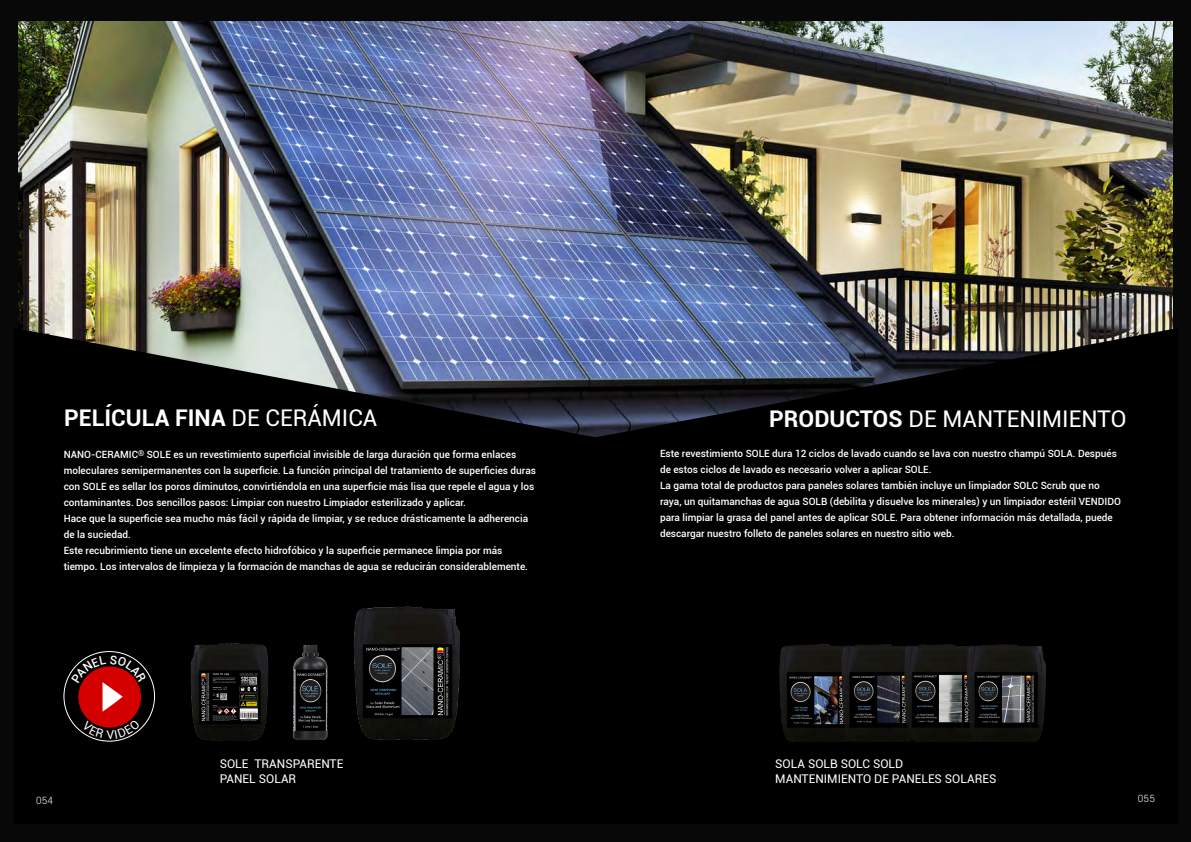
<style>
.page{position:relative;width:1191px;height:842px;background:#000}
.page>*{position:absolute;margin:0;border:0;box-sizing:border-box;transform-origin:0 0}
.t1{font:23px "Roboto";color:#fff}
.t2{font:700 23px "Roboto";color:#fff}
.t3{font:12px/14.4px "Roboto";color:#fff}
.t4{font:500 10px/16px "Roboto";color:#fff}
.t5{font:300 10px "Roboto";letter-spacing:.03em;color:#fff}
.s1{font-weight:400}
.s2{font-weight:700}
</style>
<div class="page">
<img style="left:18px;top:21px;width:1155px;height:130px">
<img style="left:18px;top:151px;width:1155px;height:591px">
<img style="left:769px;top:632px;width:291px;height:109px">
<svg style="left:64px;top:651px;width:90px;height:90px"></svg>
<img style="left:73px;top:683px;width:73px;height:49px">
<img style="left:186px;top:578px;width:278px;height:163px">
<svg style="left:71px;top:655px;width:76px;height:28px"></svg>
<svg style="left:82px;top:719px;width:58px;height:20px"></svg>
<h1 class="t2" style="left:64px;top:405px;width:315px">PELÍCULA FINA <span class="s1">DE CERÁMICA</span></h1>
<h1 class="t1" style="left:769px;top:405px;width:358px"><span class="s2">PRODUCTOS</span> DE MANTENIMIENTO</h1>
<p class="t4" style="left:64px;top:447px;width:474px">NANO-CERAMIC<sup>®</sup> SOLE es un revestimiento superficial invisible de larga duración que forma enlaces moleculares semipermanentes con la superficie. La función principal del tratamiento de superficies duras con SOLE es sellar los poros diminutos, convirtiéndola en una superficie más lisa que repele el agua y los contaminantes. Dos sencillos pasos: Limpiar con nuestro Limpiador esterilizado y aplicar.<br>Hace que la superficie sea mucho más fácil y rápida de limpiar, y se reduce drásticamente la adherencia de la suciedad.<br>Este recubrimiento tiene un excelente efecto hidrofóbico y la superficie permanece limpia por más tiempo. Los intervalos de limpieza y la formación de manchas de agua se reducirán considerablemente.</p>
<p class="t4" style="left:660px;top:446px;width:462px">Este revestimiento SOLE dura 12 ciclos de lavado cuando se lava con nuestro champú SOLA. Después de estos ciclos de lavado es necesario volver a aplicar SOLE.<br>La gama total de productos para paneles solares también incluye un limpiador SOLC Scrub que no raya, un quitamanchas de agua SOLB (debilita y disuelve los minerales) y un limpiador estéril VENDIDO para limpiar la grasa del panel antes de aplicar SOLE. Para obtener información más detallada, puede descargar nuestro folleto de paneles solares en nuestro sitio web.</p>
<p class="t3" style="left:220px;top:757px;width:125px">SOLE TRANSPARENTE<br>PANEL SOLAR</p>
<p class="t3" style="left:775px;top:757px;width:223px">SOLA SOLB SOLC SOLD<br>MANTENIMIENTO DE PANELES SOLARES</p>
<p class="t5" style="left:36px;top:795px;width:19px">054</p>
<p class="t5" style="left:1137px;top:793px;width:19px">055</p>
</div>
